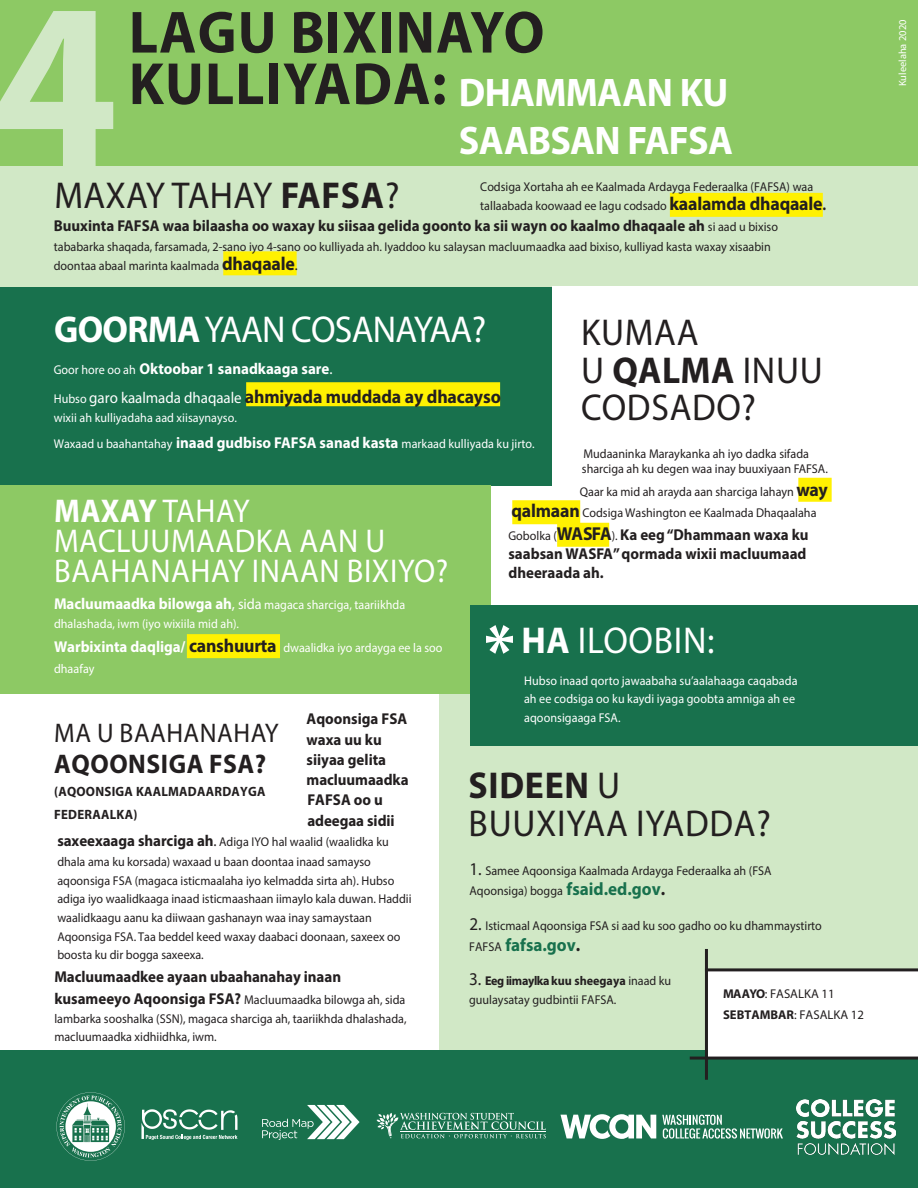
<style>
.page{position:relative;width:918px;height:1188px;background:#fff}
.page>*{position:absolute;margin:0;border:0;box-sizing:border-box;transform-origin:0 0}
.t1{font:700 238.5px "Myriad Pro";color:#d1e8c6;scale:.95 1}
.t2{font:700 72px "Myriad Pro";color:#fff;scale:.95 1}
.t3{font:700 60px/51.4px "Myriad Pro";letter-spacing:.02em;color:#231f20;scale:.95 1}
.t4{font:700 40.05px/48px "Myriad Pro";letter-spacing:-.02em;color:#fff;scale:.95 1}
.t5{font:37.5px/37.5px "Myriad Pro";letter-spacing:.02em;color:#231f20;scale:.95 1}
.t6{font:37.5px "Myriad Pro";letter-spacing:-.02em;color:#fff;scale:.95 1}
.t7{font:37.5px "Myriad Pro";letter-spacing:.02em;color:#fff;scale:.95 1}
.t8{font:33px/30px "Myriad Pro";letter-spacing:.02em;color:#fff;scale:.93 1}
.t9{font:27px/31.2px "Myriad Pro";letter-spacing:.02em;color:#231f20;scale:.95 1}
.t10{font:700 18.75px "Myriad Pro";letter-spacing:-.01em;color:#231f20;scale:.95 1}
.t11{font:700 18px "Myriad Pro";color:#18714d;scale:.95 1}
.t12{font:700 15.75px/20.2px "Myriad Pro";color:#231f20;scale:.95 1}
.t13{font:700 15.75px "Myriad Pro";color:#fff;scale:.95 1}
.t14{font:700 13.5px/22.5px "Myriad Pro";letter-spacing:.02em;color:#231f20;scale:.95 1}
.t15{font:12.75px/18.6px "Myriad Pro";color:#231f20;scale:.95 1}
.t16{font:12.75px/18.8px "Myriad Pro";letter-spacing:.005em;color:#fff;scale:.95 1}
.t17{font:12.75px/20.7px "Myriad Pro";color:#231f20}
.t18{font:10.5px "Myriad Pro";color:#fff}
.s1{font-weight:700}
.s2{font-weight:700;font-size:18.75px}
.s3{font-weight:700;font-size:15px}
.s4{font-weight:400;font-size:12.75px}
.s5{font-size:15px}
.s6{font-weight:400}
.s7{font-weight:400;font-size:12.75px;color:#fff}
.s8{font-weight:400;font-size:15.75px;color:#fff}
.s9{font-weight:700;font-size:15.75px}
.s10{font-size:18.75px}
.s11{font-size:15.75px}
.s12{font-weight:700;font-size:18.75px;color:#231f20}
.s13{font-size:18px}
.s14{font-weight:700;font-size:18px;color:#18714d}
.s15{font-weight:700;font-size:18px}
.s16{font-weight:400;font-size:12.75px;color:#231f20}
.s17{color:#231f20}
</style>
<div class="page">
<div style="left:0;top:124px;width:918px;height:249px;background:#d1e8c6"></div>
<div style="left:670px;top:192px;width:153px;height:25px;background:#fff101"></div>
<div style="left:223px;top:251px;width:74px;height:25px;background:#fff101"></div>
<div style="left:0;top:287px;width:616px;height:199px;background:#18714d"></div>
<div style="left:246px;top:382px;width:254px;height:25px;background:#fff101"></div>
<div style="left:0;top:0;width:918px;height:165px;background:#8dc964"></div>
<div style="left:0;top:486px;width:491px;height:208px;background:#8dc964"></div>
<div style="left:187px;top:634px;width:93px;height:24px;background:#fff101"></div>
<div style="left:552px;top:287px;width:366px;height:317px;background:#fff"></div>
<div style="left:798px;top:478px;width:34px;height:24px;background:#fff101"></div>
<div style="left:512px;top:500px;width:68px;height:25px;background:#fff101"></div>
<div style="left:557px;top:523px;width:52px;height:24px;background:#fff101"></div>
<div style="left:439px;top:694px;width:479px;height:357px;background:#d1e8c6"></div>
<div style="left:471px;top:605px;width:447px;height:141px;background:#18714d"></div>
<div style="left:0;top:1051px;width:918px;height:137px;background:#18714d"></div>
<div style="left:708px;top:969px;width:210px;height:87px;background:#fff"></div>
<hr style="left:705px;top:968px;width:213px;height:3px;background:#231f20">
<hr style="left:705px;top:949px;width:3px;height:131px;background:#231f20">
<hr style="left:690px;top:1057px;width:228px;height:3px;background:#231f20">
<svg style="left:262px;top:1105px;width:98px;height:35px"></svg>
<svg style="left:560px;top:1114px;width:96px;height:25px"></svg>
<svg style="left:662px;top:1115px;width:121px;height:24px"></svg>
<svg style="left:377px;top:1113px;width:169px;height:26px"></svg>
<svg style="left:141px;top:1109px;width:97px;height:31px"></svg>
<svg style="left:56px;top:1092px;width:69px;height:69px"></svg>
<img style="left:796px;top:1099px;width:99px;height:56px">
<p class="t1" style="left:-8px;top:-70px;width:134px">4</p>
<p class="t3" style="left:129px;top:5px;width:439px">LAGU BIXINAYO<br>KULLIYADA:</p>
<p class="t4" style="left:459px;top:67px;width:290px">DHAMMAAN KU<br>SAABSAN FAFSA</p>
<p class="t5" style="left:54px;top:176px;width:365px">MAXAY TAHAY <span class="s1">FAFSA</span>?</p>
<p class="t15" style="left:480px;top:177px;width:366px">Codsiga Xortaha ah ee Kaalmada Ardayga Federaalka (FAFSA) waa tallaabada koowaad ee lagu codsado <span class="s2">kaalamda dhaqaale</span><span class="s3">.</span></p>
<p class="t12" style="left:54px;top:215px;width:764px">Buuxinta FAFSA waa bilaasha oo waxay ku siisaa gelida goonto ka sii wayn oo kaalmo dhaqaale ah <span class="s4">si aad u bixiso</span></p>
<p class="t15" style="left:54px;top:237px;width:756px">tababarka shaqada, farsamada, 2-sano iyo 4-sano oo kulliyada ah. Iyaddoo ku salaysan macluumaadka aad bixiso, kulliyad kasta waxay xisaabin doontaa abaal marinta kaalmada <span class="s2">dhaqaale</span><span class="s5">.</span></p>
<p class="t6" style="left:54px;top:307px;width:456px"><span class="s1">GOORMA</span>YAAN COSANAYAA?</p>
<p class="t13" style="left:54px;top:359px;width:295px"><span class="s4">Goor hore oo ah</span> Oktoobar 1 sanadkaaga sare<span class="s6">.</span></p>
<p class="t10" style="left:54px;top:385px;width:472px"><span class="s7">Hubso</span> <span class="s8">garo kaalmada dhaqaale</span> ahmiyada muddada ay dhacayso</p>
<p class="t16" style="left:54px;top:405px;width:508px;line-height:25.3px">wixii ah kulliyadaha aad xiisaynayso.<br>Waxaad u baahantahay <span class="s9">inaad gudbiso FAFSA sanad kasta</span> markaad kulliyada ku jirto.</p>
<p class="t5" style="left:581px;top:313px;width:256px">KUMAA<br>U <span class="s1">QALMA</span> INUU<br>CODSADO?</p>
<p class="t15" style="left:582px;top:446px;width:260px;line-height:15.3px">Mudaaninka Maraykanka ah iyo dadka sifada sharciga ah ku degen waa inay buuxiyaan FAFSA.</p>
<p class="t15" style="left:511px;top:480px;width:335px;line-height:21.8px;text-indent:68px">Qaar ka mid ah arayda aan sharciga lahayn <span class="s2">way qalmaan</span> Codsiga Washington ee Kaalmada Dhaqaalaha</p>
<p class="t12" style="left:508px;top:525px;width:318px;line-height:18.9px"><span class="s4">Gobolka (</span><span class="s10">WASFA</span><span class="s4">).</span> Ka eeg “Dhammaan waxa ku saabsan WASFA” qormada wixii macluumaad dheeraada ah.</p>
<p class="t8" style="left:54px;top:495px;width:425px"><span class="s1">MAXAY</span> TAHAY<br>MACLUUMAADKA AAN U<br>BAAHANAHAY INAAN BIXIYO?</p>
<p class="t16" style="left:54px;top:595px;width:371px;line-height:19.4px"><span class="s9">Macluumaadka bilowga ah</span><span class="s11">,</span> <span class="s5">sida</span> magaca sharciga, taariikhda dhalashada, iwm (iyo wixiila mid ah).</p>
<p class="t16" style="left:54px;top:637px;width:411px;line-height:21px"><span class="s9">Warbixinta daqliga/</span> <span class="s12">canshuurta</span> dwaalidka iyo ardayga ee la soo dhaafay</p>
<p class="t2" style="left:484px;top:603px;width:34px">*</p>
<p class="t7" style="left:521px;top:618px;width:205px"><span class="s1">HA</span> ILOOBIN:</p>
<p class="t16" style="left:524px;top:671px;width:289px">Hubso inaad qorto jawaabaha su’aalahaaga caqabada ah ee codsiga oo ku kaydi iyaga goobta amniga ah ee aqoonsigaaga FSA.</p>
<p class="t12" style="left:307px;top:708px;width:109px">Aqoonsiga FSA waxa uu ku siiyaa gelita macluumaadka<br>FAFSA oo u adeegaa sidii</p>
<p class="t9" style="left:54px;top:717px;width:238px">MA U BAAHANAHAY<br><span class="s1">AQOONSIGA FSA?</span></p>
<p class="t14" style="left:54px;top:780px;width:224px">(AQOONSIGA KAALMADAARDAYGA<br>FEDERAALKA)</p>
<p class="t5" style="left:469px;top:766px;width:320px"><span class="s1">SIDEEN</span> U<br>BUUXIYAA IYADDA?</p>
<p class="t15" style="left:470px;top:860px;width:320px;line-height:20.2px"><span class="s13">1.</span> Samee Aqoonsiga Kaalmada Ardayga Federaalka ah (FSA<br>Aqoonsiga) bogga <span class="s14">fsaid.ed.gov</span><span class="s15">.</span></p>
<p class="t15" style="left:470px;top:916px;width:372px"><span class="s13">2.</span> Isticmaal Aqoonsiga FSA si aad ku soo gadho oo ku dhammaystirto</p>
<p class="t11" style="left:469px;top:934px;width:119px"><span class="s16">FAFSA</span> fafsa.gov<span class="s17">.</span></p>
<p class="t15" style="left:469px;top:971px;width:214px"><span class="s13">3.</span> <span class="s1">Eeg iimaylka kuu sheegaya</span> inaad ku guulaysatay gudbintii FAFSA.</p>
<p class="t15" style="left:57px;top:831px;width:350px;line-height:20.4px"><span class="s9">saxeexaaga sharciga ah</span><span class="s11">.</span> Adiga IYO hal waalid (waalidka ku dhala ama ku korsada) waxaad u baan doontaa inaad samayso</p>
<p class="t15" style="left:57px;top:871px;width:374px">aqoonsiga FSA (magaca isticmaalaha iyo kelmadda sirta ah). Hubso adiga iyo waalidkaaga inaad isticmaashaan iimaylo kala duwan. Haddii waalidkaagu aanu ka diiwaan gashanayn waa inay samaystaan Aqoonsiga FSA. Taa beddel keed waxay daabaci doonaan, saxeex oo boosta ku dir bogga saxeexa.</p>
<p class="t12" style="left:54px;top:966px;width:303px">Macluumaadkee ayaan ubaahanahay inaan</p>
<p class="t15" style="left:54px;top:990px;width:372px;line-height:19.5px"><span class="s9">kusameeyo Aqoonsiga FSA?</span> Macluumaadka bilowga ah, sida lambarka sooshalka (SSN), magaca sharciga ah, taariikhda dhalashada,</p>
<p class="t15" style="left:54px;top:1027px;width:172px">macluumaadka xidhiidhka, iwm.</p>
<p class="t17" style="left:723px;top:983px;width:142px"><span class="s1">MAAYO</span>: FASALKA 11<br><span class="s1">SEBTAMBAR</span>: FASALKA 12</p>
<p class="t18" style="left:896px;top:86px;width:68px;rotate:-90deg">Kuleelaha 2020</p>
</div>
